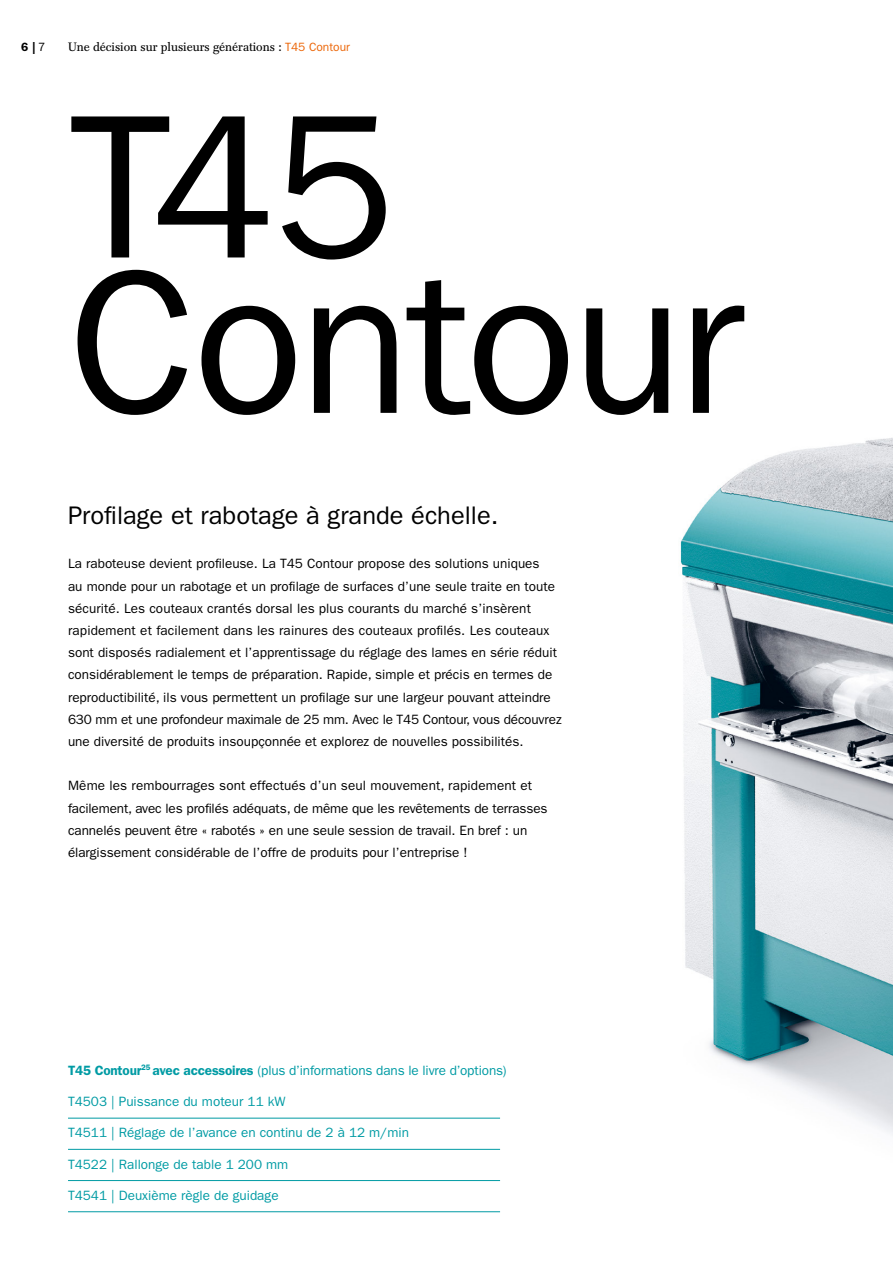
<style>
.page{position:relative;width:893px;height:1263px;background:#fff}
.page>*{position:absolute;margin:0;border:0;box-sizing:border-box;transform-origin:0 0}
.t1{font:205.5px/155.4px "ITC Franklin Gothic Std";letter-spacing:-.02em;color:#000}
.t2{font:25.5px "ITC Franklin Gothic Std";color:#000}
.t3{font:13.5px/22.2px "ITC Franklin Gothic Std";color:#000}
.t4{font:13.5px "ITC Franklin Gothic Std";color:#009ba4}
.t5{font:12px "Franklin Antiqua BQ";color:#000}
.t6{font:600 12px "ITC Franklin Gothic Std";color:#000}
.s1{font-weight:400}
.s2{font-family:"ITC Franklin Gothic Std";color:#ec6608}
.s3{font-weight:600}
</style>
<div class="page">
<img style="left:341px;top:438px;width:552px;height:774px">
<hr style="left:68px;top:1118px;width:432px;height:1px;background:#009ba4">
<hr style="left:68px;top:1149px;width:432px;height:1px;background:#009ba4">
<hr style="left:68px;top:1180px;width:432px;height:1px;background:#009ba4">
<hr style="left:68px;top:1211px;width:432px;height:1px;background:#009ba4">
<p class="t6" style="left:21px;top:39px;width:26px">6 | <span class="s1">7</span></p>
<p class="t5" style="left:68px;top:40px;width:284px">Une décision sur plusieurs générations : <span class="s2">T45 Contour</span></p>
<h1 class="t1" style="left:69px;top:112px;width:676px">T45<br>Contour</h1>
<h2 class="t2" style="left:68px;top:501px;width:432px">Profilage et rabotage à grande échelle.</h2>
<p class="t3" style="left:68px;top:553px;width:495px">La raboteuse devient profileuse. La T45 Contour propose des solutions uniques<br>au monde pour un rabotage et un profilage de surfaces d’une seule traite en toute sécurité. Les couteaux crantés dorsal les plus courants du marché s’insèrent rapidement et facilement dans les rainures des couteaux profilés. Les couteaux sont disposés radialement et l’apprentissage du réglage des lames en série réduit considérablement le temps de préparation. Rapide, simple et précis en termes de reproductibilité, ils vous permettent un profilage sur une largeur pouvant atteindre 630 mm et une profondeur maximale de 25 mm. Avec le T45 Contour, vous découvrez une diversité de produits insoupçonnée et explorez de nouvelles possibilités.</p>
<p class="t3" style="left:68px;top:775px;width:481px">Même les rembourrages sont effectués d’un seul mouvement, rapidement et facilement, avec les profilés adéquats, de même que les revêtements de terrasses cannelés peuvent être « rabotés » en une seule session de travail. En bref : un élargissement considérable de l’offre de produits pour l’entreprise !</p>
<p class="t4" style="left:68px;top:1062px;width:440px"><span class="s3">T45 Contour</span><sup>25</sup> <span class="s3">avec accessoires</span> (plus d’informations dans le livre d’options)</p>
<p class="t4" style="left:68px;top:1094px;width:219px">T4503 | Puissance du moteur 11 kW</p>
<p class="t4" style="left:68px;top:1125px;width:342px">T4511 | Réglage de l’avance en continu de 2 à 12 m/min</p>
<p class="t4" style="left:68px;top:1156px;width:222px">T4522 | Rallonge de table 1 200 mm</p>
<p class="t4" style="left:68px;top:1187px;width:212px">T4541 | Deuxième règle de guidage</p>
</div>
